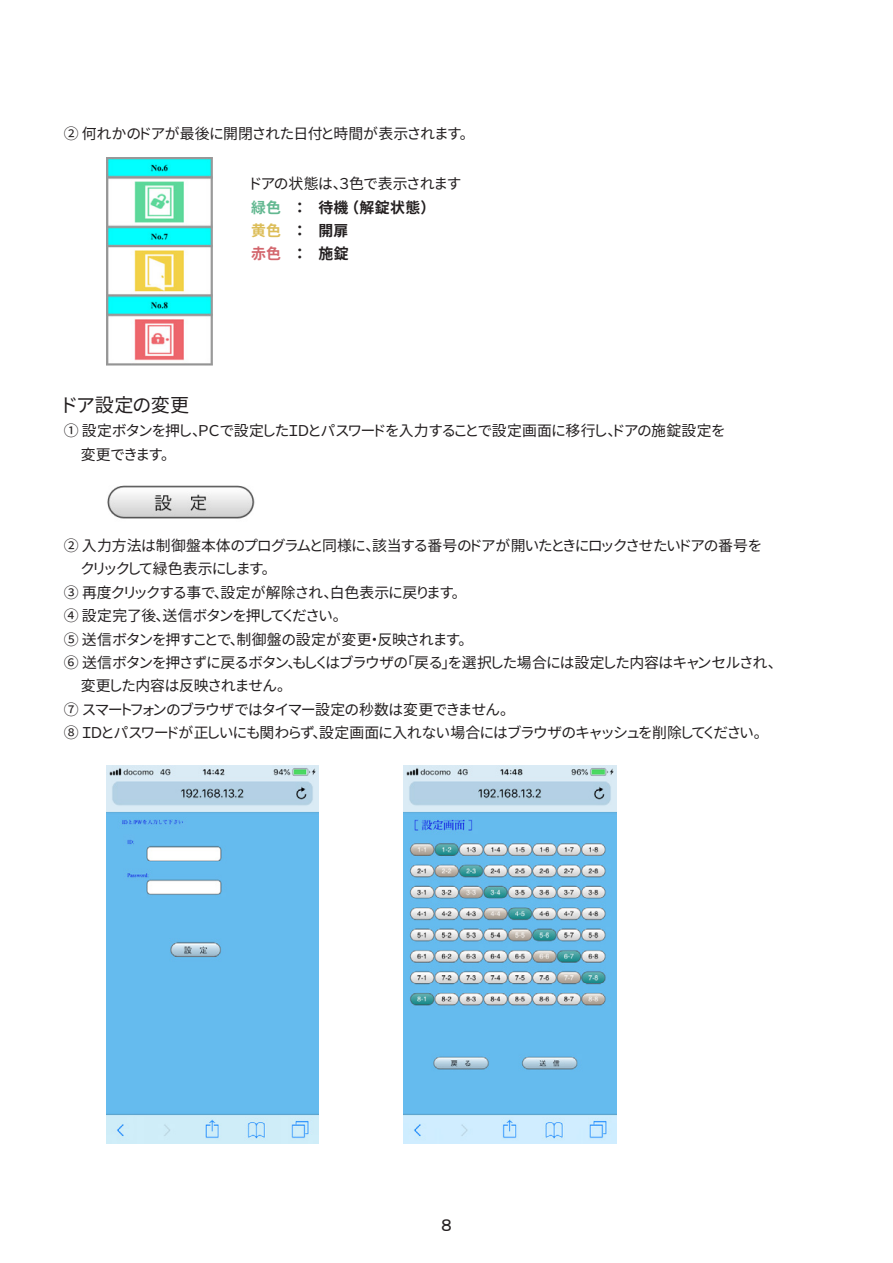
<style>
.page{position:relative;width:893px;height:1263px;background:#fff}
.page>*{position:absolute;margin:0;border:0;box-sizing:border-box;transform-origin:0 0}
.t1{font:19.2px "Gen Shin Gothic P Regular";color:#231f20}
.t2{font:16.95px "MS P Gothic";color:#231f20}
.t3{font:14.85px/23.4px "Gen Shin Gothic P Regular";color:#231f20}
.t4{font:14.85px/23.4px "Gen Shin Gothic P Bold";letter-spacing:.025em;color:#231f20}
.s1{color:#63b891}
.s2{color:#dcbd58}
.s3{color:#d3666d}
</style>
<div class="page">
<img style="left:106px;top:157px;width:107px;height:208px">
<img style="left:107px;top:485px;width:148px;height:34px">
<img style="left:106px;top:765px;width:213px;height:378px">
<img style="left:404px;top:765px;width:213px;height:378px">
<p class="t3" style="left:64px;top:121px;width:405px">② 何れかのドアが最後に開閉された日付と時間が表示されます。</p>
<p class="t1" style="left:64px;top:391px;width:127px">ドア設定の変更</p>
<p class="t3" style="left:251px;top:172px;width:212px">ドアの状態は、３色で表示されます</p>
<p class="t4" style="left:251px;top:195px;width:178px"><span class="s1">緑色</span>　：　待機 （解錠状態）<span class="s2">黄色</span>　：　開扉<br><span class="s3">赤色</span>　：　施錠</p>
<p class="t3" style="left:81px;top:419px;width:646px;text-indent:-17px">① 設定ボタンを押し、ＰＣで設定したＩＤとパスワードを入力することで設定画面に移行し、ドアの施錠設定を変更できます。</p>
<p class="t3" style="left:64px;top:534px;width:699px">② 入力方法は制御盤本体のプログラムと同様に、該当する番号のドアが開いたときにロックさせたいドアの番号を</p>
<p class="t3" style="left:81px;top:557px;width:190px">クリックして緑色表示にします。</p>
<p class="t3" style="left:64px;top:581px;width:397px">③ 再度クリックする事で、設定が解除され、白色表示に戻ります。</p>
<p class="t3" style="left:64px;top:604px;width:278px">④ 設定完了後、送信ボタンを押してください。</p>
<p class="t3" style="left:64px;top:627px;width:404px">⑤ 送信ボタンを押すことで、制御盤の設定が変更・反映されます。</p>
<p class="t3" style="left:64px;top:651px;width:713px">⑥ 送信ボタンを押さずに戻るボタン、もしくはブラウザの「戻る」を選択した場合には設定した内容はキャンセルされ、</p>
<p class="t3" style="left:81px;top:674px;width:205px">変更した内容は反映されません。</p>
<p class="t3" style="left:64px;top:697px;width:445px">⑦ スマートフォンのブラウザではタイマー設定の秒数は変更できません。</p>
<p class="t3" style="left:64px;top:721px;width:699px">⑧ ＩＤとパスワードが正しいにも関わらず、設定画面に入れない場合にはブラウザのキャッシュを削除してください。</p>
<p class="t2" style="left:441px;top:1216px;width:13px">８</p>
</div>
